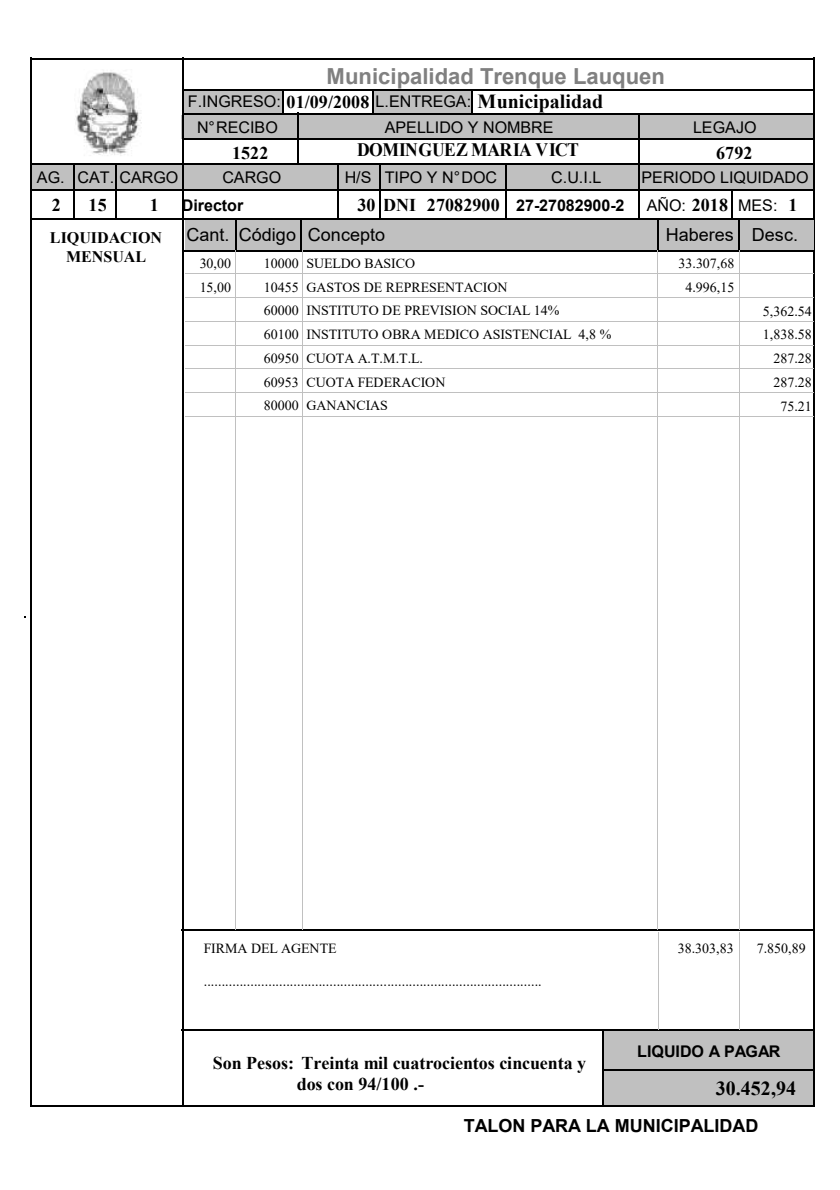
<style>
.page{position:relative;width:840px;height:1190px;background:#fff}
.page>*{position:absolute;margin:0;border:0;box-sizing:border-box;transform-origin:0 0}
.t1{font:700 22px "Arial";color:#808080}
.t2{font:700 20px "Times New Roman";color:#000}
.t3{font:700 19px "Times New Roman";letter-spacing:-.015em;color:#000;scale:.93 1}
.t4{font:700 18px/20.8px "Times New Roman";color:#000}
.t5{font:18px "Arial";letter-spacing:.005em;color:#000}
.t6{font:700 18px "Arial";color:#000}
.t7{font:16px/28px "Arial";color:#000}
.t8{font:700 16px "Arial";letter-spacing:-.005em;color:#000}
.t9{font:700 16px/19px "Times New Roman";letter-spacing:-.005em;color:#000;text-align:center}
.t10{font:14px "Times New Roman";color:#000}
.s1{font-family:"Times New Roman";font-weight:700;font-size:18px}
</style>
<div class="page">
<div style="left:372px;top:91px;width:99px;height:22px;background:#c0c0c0"></div>
<div style="left:183px;top:90px;width:101px;height:23px;background:#c0c0c0"></div>
<div style="left:603px;top:1029px;width:211px;height:78px;background:#c0c0c0"></div>
<div style="left:182px;top:115px;width:632px;height:23px;background:#c0c0c0"></div>
<div style="left:30px;top:163px;width:784px;height:26px;background:#c0c0c0"></div>
<hr style="left:30px;top:58px;width:785px;height:2px;background:#000">
<hr style="left:813px;top:58px;width:2px;height:1049px;background:#000">
<hr style="left:30px;top:1105px;width:785px;height:2px;background:#000">
<hr style="left:30px;top:58px;width:2px;height:1049px;background:#000">
<hr style="left:30px;top:163px;width:784px;height:2px;background:#000">
<hr style="left:182px;top:113px;width:633px;height:1px;background:#000">
<hr style="left:297px;top:113px;width:2px;height:50px;background:#000">
<hr style="left:30px;top:189px;width:784px;height:2px;background:#000">
<hr style="left:30px;top:218px;width:785px;height:2px;background:#000">
<hr style="left:379px;top:164px;width:2px;height:55px;background:#000">
<hr style="left:73px;top:164px;width:2px;height:55px;background:#000">
<hr style="left:115px;top:164px;width:2px;height:55px;background:#000">
<hr style="left:182px;top:930px;width:632px;height:1px;background:#000">
<hr style="left:182px;top:1029px;width:632px;height:2px;background:#000">
<hr style="left:603px;top:1069px;width:211px;height:2px;background:#000">
<hr style="left:337px;top:164px;width:2px;height:55px;background:#000">
<hr style="left:182px;top:58px;width:2px;height:1048px;background:#000">
<hr style="left:731px;top:191px;width:2px;height:29px;background:#000">
<hr style="left:505px;top:163px;width:2px;height:56px;background:#000">
<hr style="left:658px;top:932px;width:1px;height:97px;background:#c0c0c0">
<hr style="left:739px;top:932px;width:1px;height:97px;background:#c0c0c0">
<hr style="left:602px;top:1029px;width:2px;height:76px;background:#000">
<hr style="left:638px;top:114px;width:2px;height:104px;background:#000">
<hr style="left:183px;top:90px;width:631px;height:1px;background:#000">
<hr style="left:183px;top:138px;width:632px;height:2px;background:#000">
<hr style="left:372px;top:91px;width:2px;height:22px;background:#000">
<hr style="left:282px;top:91px;width:2px;height:22px;background:#000">
<hr style="left:471px;top:91px;width:2px;height:22px;background:#000">
<div style="left:185px;top:221px;width:628px;height:29px;background:#c0c0c0"></div>
<hr style="left:657px;top:221px;width:2px;height:29px;background:#000">
<hr style="left:738px;top:219px;width:2px;height:31px;background:#000">
<hr style="left:182px;top:250px;width:632px;height:2px;background:#000">
<hr style="left:235px;top:250px;width:1px;height:680px;background:#c0c0c0">
<hr style="left:302px;top:250px;width:1px;height:680px;background:#c0c0c0">
<hr style="left:300px;top:219px;width:2px;height:31px;background:#000">
<hr style="left:235px;top:219px;width:2px;height:31px;background:#000">
<hr style="left:657px;top:250px;width:1px;height:680px;background:#c0c0c0">
<hr style="left:739px;top:250px;width:1px;height:680px;background:#c0c0c0">
<hr style="left:185px;top:416px;width:628px;height:1px;background:#c0c0c0">
<hr style="left:185px;top:392px;width:628px;height:1px;background:#c0c0c0">
<hr style="left:185px;top:368px;width:628px;height:1px;background:#c0c0c0">
<hr style="left:185px;top:345px;width:628px;height:1px;background:#c0c0c0">
<hr style="left:185px;top:321px;width:628px;height:1px;background:#c0c0c0">
<hr style="left:185px;top:297px;width:628px;height:1px;background:#c0c0c0">
<hr style="left:185px;top:273px;width:628px;height:1px;background:#c0c0c0">
<img style="left:75px;top:72px;width:67px;height:84px">
<h1 class="t1" style="left:327px;top:61px;width:340px">Municipalidad Trenque Lauquen</h1>
<p class="t7" style="left:188px;top:87px;width:285px">F.INGRESO: <span class="s1">01/09/2008</span> L.ENTREGA:</p>
<h2 class="t2" style="left:478px;top:86px;width:127px">Municipalidad</h2>
<p class="t7" style="left:197px;top:113px;width:82px">N°RECIBO</p>
<p class="t7" style="left:385px;top:113px;width:170px">APELLIDO Y NOMBRE</p>
<p class="t7" style="left:693px;top:113px;width:65px">LEGAJO</p>
<h3 class="t3" style="left:357px;top:136px;width:240px">DOMINGUEZ MARIA VICT</h3>
<p class="t4" style="left:232px;top:142px;width:38px">1522</p>
<p class="t4" style="left:716px;top:142px;width:38px">6792</p>
<p class="t7" style="left:37px;top:163px;width:143px">AG. CAT. CARGO</p>
<p class="t7" style="left:345px;top:163px;width:28px">H/S</p>
<p class="t7" style="left:551px;top:163px;width:52px">C.U.I.L</p>
<p class="t4" style="left:52px;top:194px;width:11px">2</p>
<p class="t4" style="left:89px;top:194px;width:20px">15</p>
<p class="t4" style="left:150px;top:194px;width:11px">1</p>
<p class="t4" style="left:357px;top:194px;width:144px">30 DNI 27082900</p>
<p class="t7" style="left:222px;top:163px;width:60px">CARGO</p>
<p class="t7" style="left:385px;top:163px;width:114px">TIPO Y N°DOC</p>
<p class="t8" style="left:182px;top:194px;width:63px">Director</p>
<p class="t8" style="left:516px;top:194px;width:110px">27-27082900-2</p>
<p class="t7" style="left:647px;top:163px;width:163px;text-indent:-5px">PERIODO LIQUIDADO<br>AÑO:</p>
<p class="t4" style="left:692px;top:194px;width:38px">2018</p>
<p class="t7" style="left:738px;top:191px;width:61px">MES: <span class="s1">1</span></p>
<p class="t9" style="left:50px;top:228px;width:114px">LIQUIDACION<br>MENSUAL</p>
<p class="t5" style="left:186px;top:222px;width:200px">Cant. Código Concepto</p>
<p class="t5" style="left:666px;top:223px;width:134px">Haberes Desc.</p>
<p class="t10" style="left:200px;top:253px;width:33px">30,00</p>
<p class="t10" style="left:264px;top:253px;width:153px">10000 SUELDO BASICO</p>
<p class="t10" style="left:678px;top:253px;width:57px">33.307,68</p>
<p class="t10" style="left:200px;top:277px;width:33px">15,00</p>
<p class="t10" style="left:264px;top:277px;width:245px">10455 GASTOS DE REPRESENTACION</p>
<p class="t10" style="left:685px;top:277px;width:50px">4.996,15</p>
<p class="t10" style="left:264px;top:301px;width:297px">60000 INSTITUTO DE PREVISION SOCIAL 14%</p>
<p class="t10" style="left:763px;top:301px;width:50px">5,362.54</p>
<p class="t10" style="left:264px;top:325px;width:349px">60100 INSTITUTO OBRA MEDICO ASISTENCIAL 4,8 %</p>
<p class="t10" style="left:763px;top:325px;width:50px">1,838.58</p>
<p class="t10" style="left:264px;top:348px;width:160px">60950 CUOTA A.T.M.T.L.</p>
<p class="t10" style="left:773px;top:349px;width:40px">287.28</p>
<p class="t10" style="left:264px;top:372px;width:183px">60953 CUOTA FEDERACION</p>
<p class="t10" style="left:773px;top:372px;width:40px">287.28</p>
<p class="t10" style="left:264px;top:396px;width:125px">80000 GANANCIAS</p>
<p class="t10" style="left:780px;top:396px;width:33px">75.21</p>
<p class="t10" style="left:204px;top:938px;width:134px">FIRMA DEL AGENTE</p>
<p class="t10" style="left:204px;top:972px;width:339px">..............................................................................................</p>
<p class="t4" style="left:297px;top:1052px;width:291px;text-indent:-84px">Son Pesos: Treinta mil cuatrocientos cincuenta y dos con 94/100 .-</p>
<p class="t10" style="left:678px;top:938px;width:57px">38.303,83</p>
<p class="t10" style="left:757px;top:938px;width:50px">7.850,89</p>
<p class="t8" style="left:637px;top:1041px;width:145px">LIQUIDO A PAGAR</p>
<h2 class="t2" style="left:716px;top:1074px;width:82px">30.452,94</h2>
<p class="t6" style="left:464px;top:1113px;width:296px">TALON PARA LA MUNICIPALIDAD</p>
</div>
